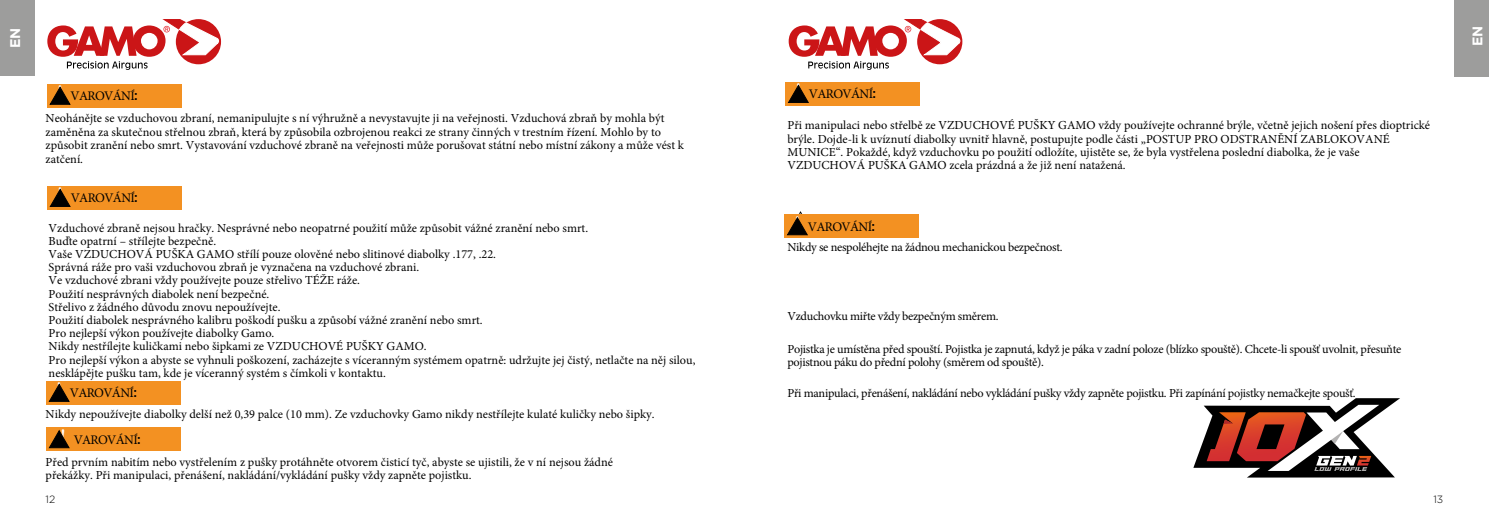
<style>
.page{position:relative;width:1489px;height:521px;background:#fff}
.page>*{position:absolute;margin:0;border:0;box-sizing:border-box;transform-origin:0 0}
.t1{font:700 14px "Gotham";color:#fff}
.t2{font:13.12px "Minion Pro";letter-spacing:-.05em;color:#000}
.t3{font:12.25px/13.1px "Minion Pro";color:#000}
.t4{font:12.25px/13.1px "Minion Pro";letter-spacing:-.025em;color:#000}
.t5{font:300 10.5px "Gotham";color:#000}
.s1{font-family:"Times";font-size:21.53px;color:#fff}
.s2{font-family:"Gotham";font-weight:500}
.s3{font-family:"Times";font-size:24.15px;color:#fff}
</style>
<div class="page">
<div style="left:47px;top:186px;width:134px;height:23px;background:#f39122"></div>
<svg style="left:49px;top:188px;width:22px;height:19px"></svg>
<div style="left:46px;top:381px;width:134px;height:23px;background:#f39122"></div>
<svg style="left:48px;top:383px;width:22px;height:19px"></svg>
<div style="left:46px;top:427px;width:134px;height:24px;background:#f39122"></div>
<svg style="left:48px;top:429px;width:22px;height:20px"></svg>
<div style="left:47px;top:84px;width:134px;height:23px;background:#f39122"></div>
<svg style="left:49px;top:86px;width:22px;height:19px"></svg>
<div style="left:0;top:0;width:35px;height:75px;background:#9d9d9c"></div>
<div style="left:1453px;top:0;width:35px;height:77px;background:#9d9d9c"></div>
<div style="left:785px;top:82px;width:134px;height:24px;background:#f39122"></div>
<svg style="left:787px;top:84px;width:22px;height:19px"></svg>
<svg style="left:47px;top:19px;width:172px;height:51px"></svg>
<svg style="left:788px;top:19px;width:172px;height:51px"></svg>
<svg style="left:1193px;top:398px;width:206px;height:79px"></svg>
<div style="left:784px;top:215px;width:134px;height:23px;background:#f39122"></div>
<svg style="left:786px;top:211px;width:27px;height:25px"></svg>
<p class="t1" style="left:7px;top:48px;width:22px;rotate:-90deg">EN</p>
<p class="t1" style="left:1469px;top:46px;width:22px;rotate:-90deg">EN</p>
<p class="t2" style="left:56px;top:87px;width:83px"><span class="s1">!</span> VAROVÁNÍ<span class="s2">:</span></p>
<p class="t3" style="left:46px;top:112px;width:639px">Neohánějte se vzduchovou zbraní, nemanipulujte s ní výhružně a nevystavujte ji na veřejnosti. Vzduchová zbraň by mohla být zaměněna za skutečnou střelnou zbraň, která by způsobila ozbrojenou reakci ze strany činných v trestním řízení. Mohlo by to způsobit zranění nebo smrt. Vystavování vzduchové zbraně na veřejnosti může porušovat státní nebo místní zákony a může vést k zatčení.</p>
<p class="t2" style="left:56px;top:189px;width:83px"><span class="s1">!</span> VAROVÁNÍ<span class="s2">:</span></p>
<p class="t3" style="left:49px;top:221px;width:648px">Vzduchové zbraně nejsou hračky. Nesprávné nebo neopatrné použití může způsobit vážné zranění nebo smrt.<br>Buďte opatrní – střílejte bezpečně.<br>Vaše VZDUCHOVÁ PUŠKA GAMO střílí pouze olověné nebo slitinové diabolky .177, .22.<br>Správná ráže pro vaši vzduchovou zbraň je vyznačena na vzduchové zbrani.<br>Ve vzduchové zbrani vždy používejte pouze střelivo TÉŽE ráže.<br>Použití nesprávných diabolek není bezpečné.<br>Střelivo z žádného důvodu znovu nepoužívejte.<br>Použití diabolek nesprávného kalibru poškodí pušku a způsobí vážné zranění nebo smrt.<br>Pro nejlepší výkon používejte diabolky Gamo.<br>Nikdy nestřílejte kuličkami nebo šipkami ze VZDUCHOVÉ PUŠKY GAMO.<br>Pro nejlepší výkon a abyste se vyhnuli poškození, zacházejte s víceranným systémem opatrně: udržujte jej čistý, netlačte na něj silou, nesklápějte pušku tam, kde je víceranný systém s čímkoli v kontaktu.</p>
<p class="t2" style="left:55px;top:384px;width:83px"><span class="s1">!</span> VAROVÁNÍ<span class="s2">:</span></p>
<p class="t3" style="left:46px;top:407px;width:610px">Nikdy nepoužívejte diabolky delší než 0,39 palce (10 mm). Ze vzduchovky Gamo nikdy nestřílejte kulaté kuličky nebo šipky.</p>
<p class="t2" style="left:59px;top:431px;width:83px"><span class="s1">!</span> VAROVÁNÍ<span class="s2">:</span></p>
<p class="t3" style="left:46px;top:456px;width:569px">Před prvním nabitím nebo vystřelením z pušky protáhněte otvorem čisticí tyč, abyste se ujistili, že v ní nejsou žádné překážky. Při manipulaci, přenášení, nakládání/vykládání pušky vždy zapněte pojistku.</p>
<p class="t2" style="left:794px;top:85px;width:83px"><span class="s1">!</span> VAROVÁNÍ<span class="s2">:</span></p>
<p class="t3" style="left:787px;top:119px;width:644px">Při manipulaci nebo střelbě ze VZDUCHOVÉ PUŠKY GAMO vždy používejte ochranné brýle, včetně jejich nošení přes dioptrické brýle. Dojde-li k uvíznutí diabolky uvnitř hlavně, postupujte podle části „POSTUP PRO ODSTRANĚNÍ ZABLOKOVANÉ MUNICE“. Pokaždé, když vzduchovku po použití odložíte, ujistěte se, že byla vystřelena poslední diabolka, že je vaše VZDUCHOVÁ PUŠKA GAMO zcela prázdná a že již není natažená.</p>
<p class="t2" style="left:796px;top:217px;width:96px"><span class="s3">!</span> VAROVÁNÍ<span class="s2">:</span></p>
<p class="t4" style="left:787px;top:240px;width:277px">Nikdy se nespoléhejte na žádnou mechanickou bezpečnost.</p>
<p class="t2" style="left:793px;top:218px;width:83px"><span class="s1">!</span> VAROVÁNÍ<span class="s2">:</span></p>
<p class="t4" style="left:787px;top:309px;width:213px">Vzduchovku miřte vždy bezpečným směrem.</p>
<p class="t4" style="left:787px;top:342px;width:615px">Pojistka je umístěna před spouští. Pojistka je zapnutá, když je páka v zadní poloze (blízko spouště). Chcete-li spoušť uvolnit, přesuňte pojistnou páku do přední polohy (směrem od spouště).</p>
<p class="t4" style="left:787px;top:387px;width:570px">Při manipulaci, přenášení, nakládání nebo vykládání pušky vždy zapněte pojistku. Při zapínání pojistky nemačkejte spoušť.</p>
<p class="t5" style="left:46px;top:494px;width:11px">12</p>
<p class="t5" style="left:1433px;top:494px;width:11px">13</p>
</div>
